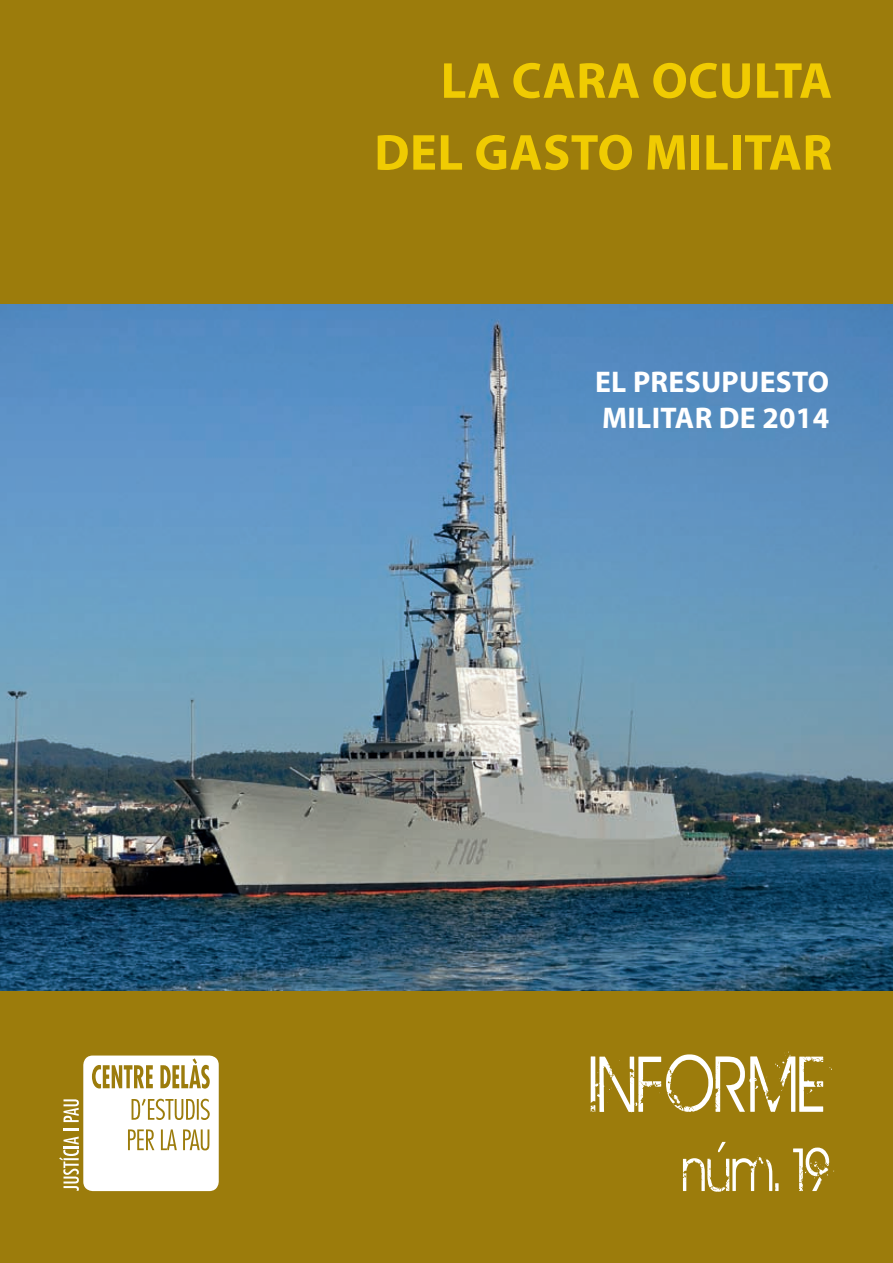
<style>
.page{position:relative;width:893px;height:1263px;background:#fff}
.page>*{position:absolute;margin:0;border:0;box-sizing:border-box;transform-origin:0 0}
.t1{font:86.4px "BIRTHOFAHERO";letter-spacing:.05em;color:#fff;scale:.83 1}
.t2{font:66.45px "BIRTHOFAHERO";color:#fff;scale:.81 1}
.t3{font:700 51px/71.8px "Myriad";letter-spacing:.01em;color:#f0cb02;text-align:right}
.t4{font:700 30px/36px "Myriad";letter-spacing:.01em;color:#fff}
</style>
<div class="page">
<div style="left:1px;top:0;width:892px;height:1263px;background:#9c7c0c"></div>
<img style="left:0;top:304px;width:893px;height:686px">
<svg style="left:59px;top:1055px;width:160px;height:136px"></svg>
<p class="t3" style="left:374px;top:47px;width:459px">LA CARA OCULTA<br>DEL GASTO MILITAR</p>
<p class="t4" style="left:595px;top:365px;width:236px">EL PRESUPUESTO<br>MILITAR DE 2014</p>
<h1 class="t1" style="left:589px;top:1037px;width:286px">INFORME</h1>
<h2 class="t2" style="left:683px;top:1133px;width:182px">núm. 19</h2>
</div>
